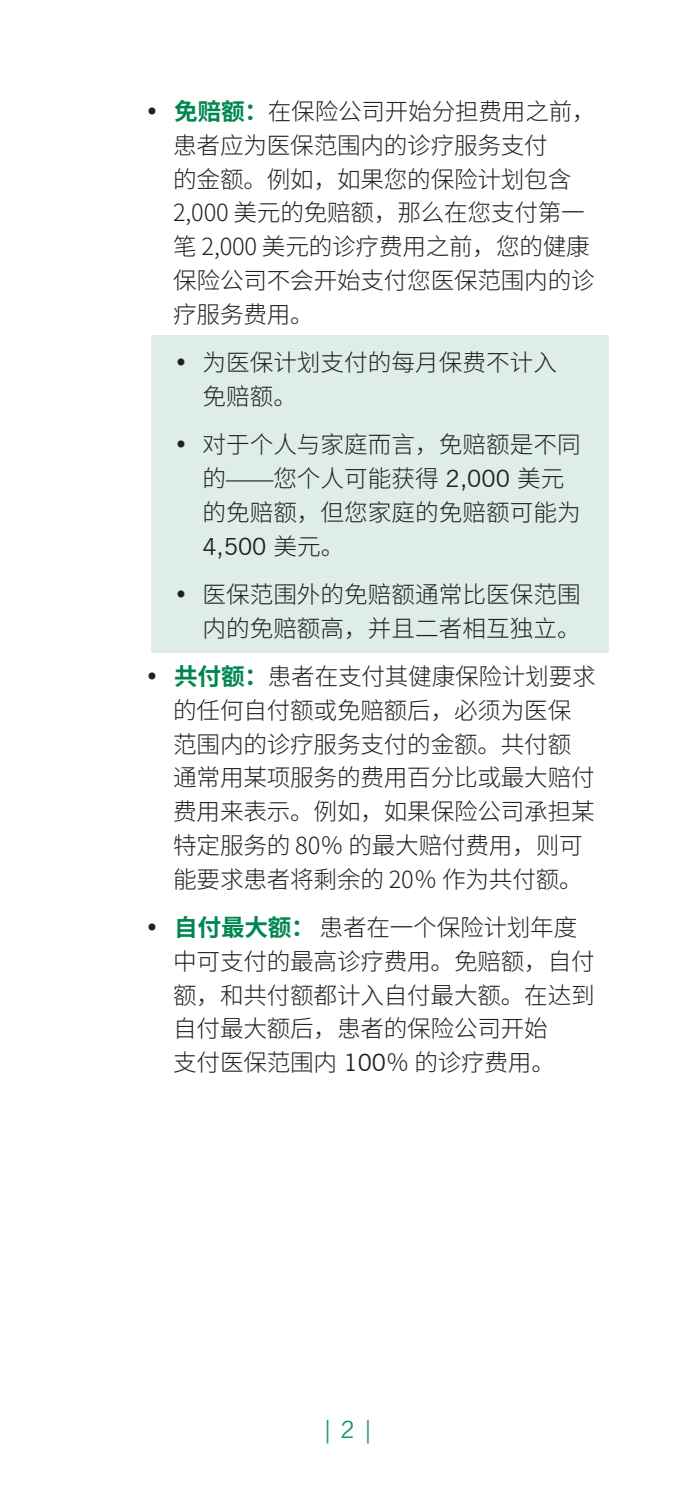
<style>
.page{position:relative;width:689px;height:1499px;background:#fff}
.page>*{position:absolute;margin:0;border:0;box-sizing:border-box;transform-origin:0 0}
.t1{font:300 23.62px/33.8px "Noto Sans CJ Ksc";letter-spacing:-.01em;color:#231f20}
.t2{font:23.62px "News Gothic BT";color:#231f20}
.t3{font:23.62px "News Gothic BT";color:#13976c}
.s1{font-family:"News Gothic BT";font-weight:400}
.s2{font-weight:700;color:#008751}
.s3{font-family:"Noto Sans CJ Ksc";font-weight:300}
</style>
<div class="page">
<div style="left:151px;top:335px;width:458px;height:317px;background:#deede6"></div>
<p class="t1" style="left:173px;top:95px;width:424px;text-indent:-28px"><span class="s1">•</span> <span class="s2">免赔额：</span>在保险公司开始分担费用之前，患者应为医保范围内的诊疗服务支付<br>的金额。例如，如果您的保险计划包含<br>2,000 美元的免赔额，那么在您支付第一笔 2,000 美元的诊疗费用之前，您的健康保险公司不会开始支付您医保范围内的诊疗服务费用。</p>
<p class="t1" style="left:202px;top:346px;width:356px;text-indent:-28px"><span class="s1">•</span> 为医保计划支付的每月保费不计入免赔额。</p>
<p class="t1" style="left:202px;top:428px;width:379px;text-indent:-28px"><span class="s1">•</span> 对于个人与家庭而言，免赔额是不同的<span class="s1">——</span>您个人可能获得 <span class="s1">2,000</span> 美元的免赔额，但您家庭的免赔额可能为</p>
<p class="t2" style="left:202px;top:532px;width:143px">4,500 <span class="s3">美元。</span></p>
<p class="t1" style="left:174px;top:578px;width:408px;text-align:right"><span class="s1">•</span> 医保范围外的免赔额通常比医保范围内的免赔额高，并且二者相互独立。</p>
<p class="t1" style="left:173px;top:660px;width:424px;text-indent:-28px"><span class="s1">•</span> <span class="s2">共付额：</span>患者在支付其健康保险计划要求的任何自付额或免赔额后，必须为医保范围内的诊疗服务支付的金额。共付额通常用某项服务的费用百分比或最大赔付费用来表示。例如，如果保险公司承担某特定服务的 80％ 的最大赔付费用，则可能要求患者将剩余的 20％ 作为共付额。</p>
<p class="t1" style="left:173px;top:911px;width:423px;text-indent:-28px"><span class="s1">•</span> <span class="s2">自付最大额：</span> 患者在一个保险计划年度中可支付的最高诊疗费用。免赔额，自付额，和共付额都计入自付最大额。在达到自付最大额后，患者的保险公司开始<br>支付医保范围内 <span class="s1">100</span>％ 的诊疗费用。</p>
<p class="t3" style="left:322px;top:1415px;width:54px">| 2 |</p>
</div>
